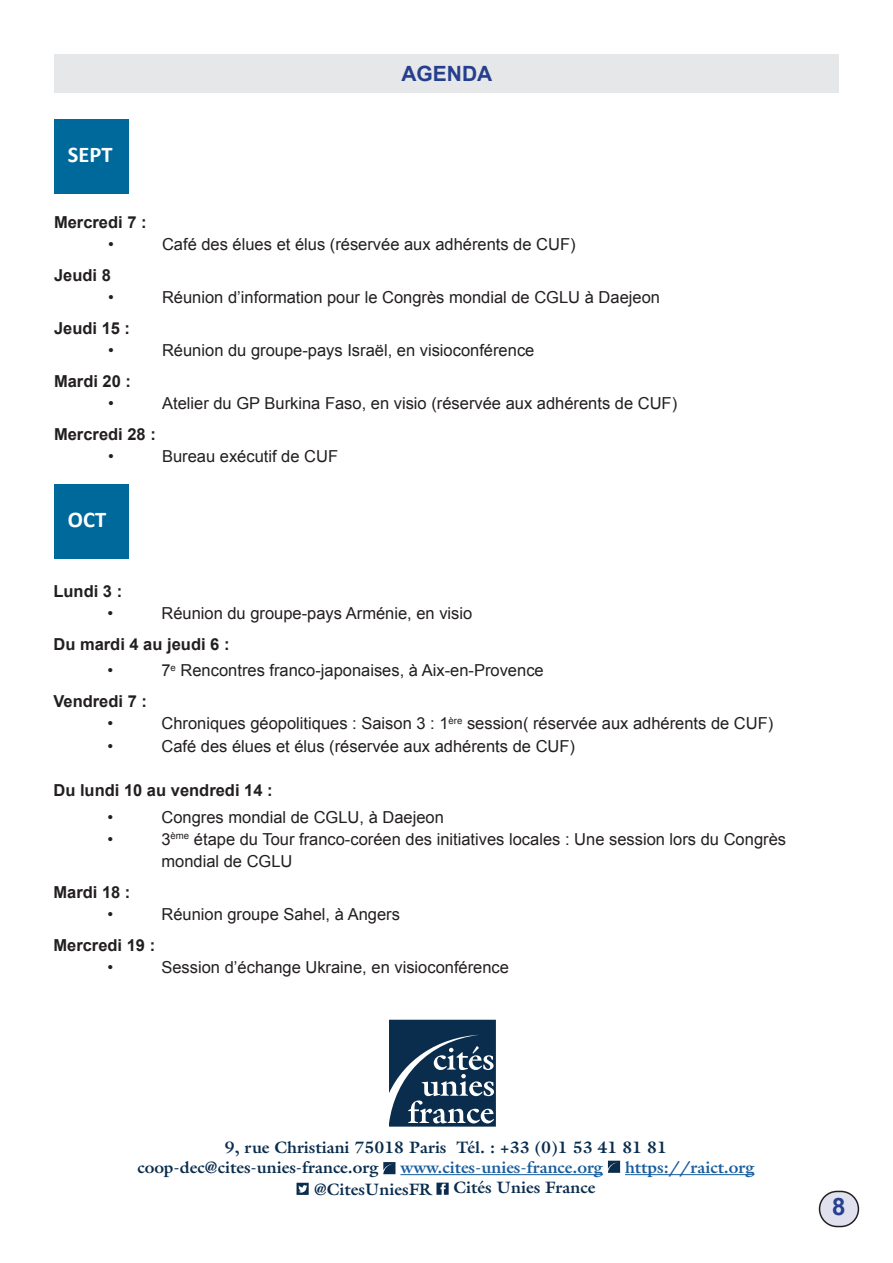
<style>
.page{position:relative;width:893px;height:1263px;background:#fff}
.page>*{position:absolute;margin:0;border:0;box-sizing:border-box;transform-origin:0 0}
.t1{font:700 24px "Arial";color:#253f8e}
.t2{font:700 22.5px "Calibri";color:#fff}
.t3{font:700 21px "Arial";color:#253f8e}
.t4{font:700 16.65px/20.4px "Galliard Std";color:#0a2d4e}
.t5{font:700 16.65px "Galliard Std";color:#175d9e}
.t6{font:16.5px/22.2px "Arial";color:#231f20}
.t7{font:700 16.5px "Arial";color:#231f20}
</style>
<div class="page">
<div style="left:819px;top:1191px;width:39px;height:35px;background:#e0e1ee;border-radius:18px"></div>
<div style="left:819px;top:1191px;width:40px;height:36px;border:2px solid #231f20;border-radius:18px"></div>
<div style="left:54px;top:54px;width:785px;height:39px;background:#e6e7e9"></div>
<div style="left:54px;top:120px;width:74px;height:74px;background:#00699b"></div>
<div style="left:54px;top:485px;width:74px;height:74px;background:#00699b"></div>
<hr style="left:400px;top:1174px;width:203px;height:1px;background:#175d9e">
<hr style="left:625px;top:1174px;width:129px;height:1px;background:#175d9e">
<svg style="left:383px;top:1162px;width:12px;height:12px"></svg>
<svg style="left:608px;top:1161px;width:12px;height:12px"></svg>
<svg style="left:297px;top:1183px;width:12px;height:12px"></svg>
<svg style="left:436px;top:1182px;width:13px;height:13px"></svg>
<svg style="left:389px;top:1020px;width:107px;height:106px;background:#35526d"></svg>
<h2 class="t2" style="left:68px;top:141px;width:46px">SEPT</h2>
<p class="t3" style="left:401px;top:60px;width:92px">AGENDA</p>
<p class="t7" style="left:54px;top:211px;width:94px">Mercredi 7 :</p>
<p class="t6" style="left:108px;top:233px;width:7px">•</p>
<p class="t6" style="left:162px;top:233px;width:415px">Café des élues et élus (réservée aux adhérents de CUF)</p>
<p class="t7" style="left:54px;top:264px;width:58px">Jeudi 8</p>
<p class="t6" style="left:108px;top:286px;width:7px">•</p>
<p class="t6" style="left:162px;top:286px;width:499px">Réunion d’information pour le Congrès mondial de CGLU à Daejeon</p>
<p class="t7" style="left:54px;top:317px;width:78px">Jeudi 15 :</p>
<p class="t6" style="left:108px;top:339px;width:7px">•</p>
<p class="t6" style="left:162px;top:339px;width:374px">Réunion du groupe-pays Israël, en visioconférence</p>
<p class="t7" style="left:54px;top:370px;width:79px">Mardi 20 :</p>
<p class="t6" style="left:108px;top:392px;width:7px">•</p>
<p class="t6" style="left:162px;top:392px;width:517px">Atelier du GP Burkina Faso, en visio (réservée aux adhérents de CUF)</p>
<p class="t7" style="left:54px;top:423px;width:103px">Mercredi 28 :</p>
<p class="t6" style="left:108px;top:445px;width:7px">•</p>
<p class="t6" style="left:162px;top:445px;width:178px">Bureau exécutif de CUF</p>
<h2 class="t2" style="left:68px;top:506px;width:40px">OCT</h2>
<p class="t7" style="left:53px;top:580px;width:70px">Lundi 3 :</p>
<p class="t6" style="left:107px;top:602px;width:7px">•</p>
<p class="t6" style="left:161px;top:602px;width:312px">Réunion du groupe-pays Arménie, en visio</p>
<p class="t7" style="left:53px;top:633px;width:178px">Du mardi 4 au jeudi 6 :</p>
<p class="t6" style="left:107px;top:659px;width:7px">•</p>
<p class="t6" style="left:161px;top:659px;width:384px">7<sup>e</sup> Rencontres franco-japonaises, à Aix-en-Provence</p>
<p class="t7" style="left:53px;top:690px;width:95px">Vendredi 7 :</p>
<p class="t6" style="left:107px;top:712px;width:7px">•</p>
<p class="t6" style="left:161px;top:712px;width:613px">Chroniques géopolitiques : Saison 3 : 1<sup>ère</sup> session( réservée aux adhérents de CUF)</p>
<p class="t6" style="left:107px;top:735px;width:7px">•</p>
<p class="t6" style="left:161px;top:735px;width:415px">Café des élues et élus (réservée aux adhérents de CUF)</p>
<p class="t7" style="left:53px;top:779px;width:221px">Du lundi 10 au vendredi 14 :</p>
<p class="t6" style="left:107px;top:806px;width:7px">•</p>
<p class="t6" style="left:161px;top:806px;width:284px">Congres mondial de CGLU, à Daejeon</p>
<p class="t6" style="left:107px;top:828px;width:7px">•</p>
<p class="t6" style="left:161px;top:828px;width:626px">3<sup>ème</sup> étape du Tour franco-coréen des initiatives locales : Une session lors du Congrès mondial de CGLU</p>
<p class="t7" style="left:53px;top:881px;width:79px">Mardi 18 :</p>
<p class="t6" style="left:107px;top:903px;width:7px">•</p>
<p class="t6" style="left:161px;top:903px;width:240px">Réunion groupe Sahel, à Angers</p>
<p class="t7" style="left:53px;top:934px;width:103px">Mercredi 19 :</p>
<p class="t6" style="left:107px;top:956px;width:7px">•</p>
<p class="t6" style="left:161px;top:956px;width:349px">Session d’échange Ukraine, en visioconférence</p>
<p class="t4" style="left:137px;top:1136px;width:531px;text-indent:87px">9, rue Christiani 75018 Paris Tél. : +33 (0)1 53 41 81 81 coop-dec@cites-unies-france.org</p>
<p class="t5" style="left:400px;top:1156px;width:204px">www.cites-unies-france.org</p>
<p class="t5" style="left:625px;top:1156px;width:131px">https://raict.org</p>
<p class="t4" style="left:314px;top:1178px;width:119px">@CitesUniesFR</p>
<p class="t4" style="left:454px;top:1177px;width:143px">Cités Unies France</p>
<h1 class="t1" style="left:832px;top:1190px;width:15px">8</h1>
</div>
